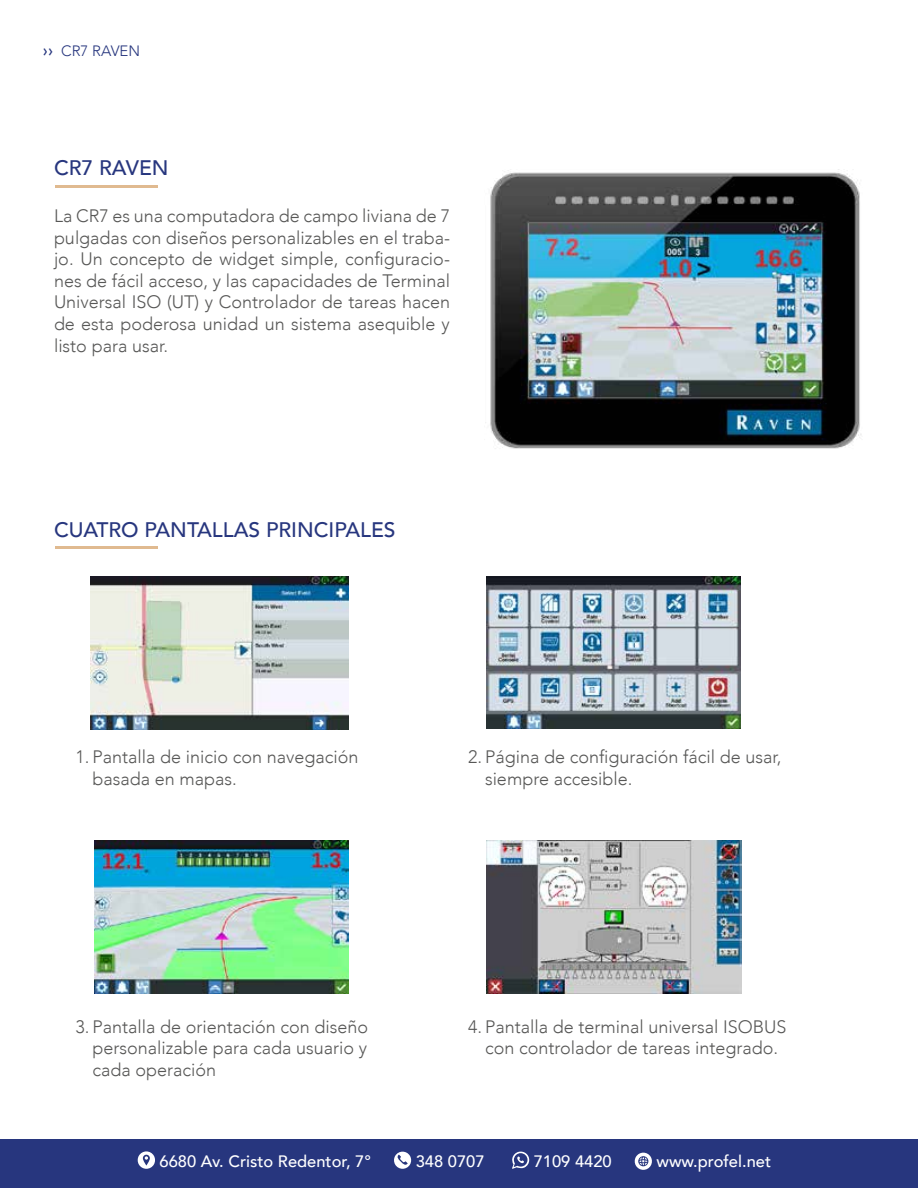
<style>
.page{position:relative;width:918px;height:1188px;background:#fff}
.page>*{position:absolute;margin:0;border:0;box-sizing:border-box;transform-origin:0 0}
.t1{font:500 21px "Avenir";color:#27367e}
.t2{font:300 18px/21.6px "Avenir";color:#575756;text-align:justify}
.t3{font:500 16.5px "Avenir";color:#fff}
.t4{font:300 15px "Avenir";color:#27367e}
.s1{font-weight:500;font-size:16.5px}
</style>
<div class="page">
<div style="left:0;top:1139px;width:918px;height:49px;background:#27367e"></div>
<svg style="left:137px;top:1151px;width:18px;height:18px"></svg>
<svg style="left:394px;top:1152px;width:18px;height:17px"></svg>
<svg style="left:512px;top:1151px;width:17px;height:18px"></svg>
<svg style="left:634px;top:1153px;width:18px;height:17px"></svg>
<hr style="left:55px;top:185px;width:103px;height:2px;background:#e0ba90">
<hr style="left:55px;top:546px;width:103px;height:3px;background:#e0ba90">
<img style="left:485px;top:170px;width:377px;height:279px">
<img style="left:90px;top:576px;width:258px;height:154px">
<img style="left:486px;top:576px;width:254px;height:153px">
<img style="left:94px;top:841px;width:254px;height:152px">
<img style="left:486px;top:841px;width:255px;height:152px">
<p class="t4" style="left:43px;top:42px;width:99px"><span class="s1">››</span> CR7 RAVEN</p>
<p class="t1" style="left:54px;top:150px;width:116px">CR7 RAVEN</p>
<p class="t2" style="left:54px;top:205px;width:398px">La CR7 es una computadora de campo liviana de 7 pulgadas con diseños personalizables en el traba&shy;jo. Un concepto de widget simple, configuracio&shy;nes de fácil acceso, y las capacidades de Terminal Universal ISO (UT) y Controlador de tareas hacen de esta poderosa unidad un sistema asequible y listo para usar.</p>
<p class="t1" style="left:54px;top:511px;width:343px">CUATRO PANTALLAS PRINCIPALES</p>
<p class="t2" style="left:92px;top:746px;width:268px;text-indent:-17px">1. Pantalla de inicio con navegación basada en mapas.</p>
<p class="t2" style="left:485px;top:746px;width:298px;text-indent:-17px">2. Página de configuración fácil de usar, siempre accesible.</p>
<p class="t2" style="left:92px;top:1016px;width:277px;text-indent:-17px">3. Pantalla de orientación con diseño personalizable para cada usuario y cada operación</p>
<p class="t2" style="left:468px;top:1016px;width:320px;text-align:center">4. Pantalla de terminal universal ISOBUS con controlador de tareas integrado.</p>
<p class="t3" style="left:160px;top:1147px;width:213px">6680 Av. Cristo Redentor, 7°</p>
<p class="t3" style="left:416px;top:1147px;width:70px">348 0707</p>
<p class="t3" style="left:534px;top:1147px;width:79px">7109 4420</p>
<p class="t3" style="left:657px;top:1147px;width:116px">www.profel.net</p>
</div>
